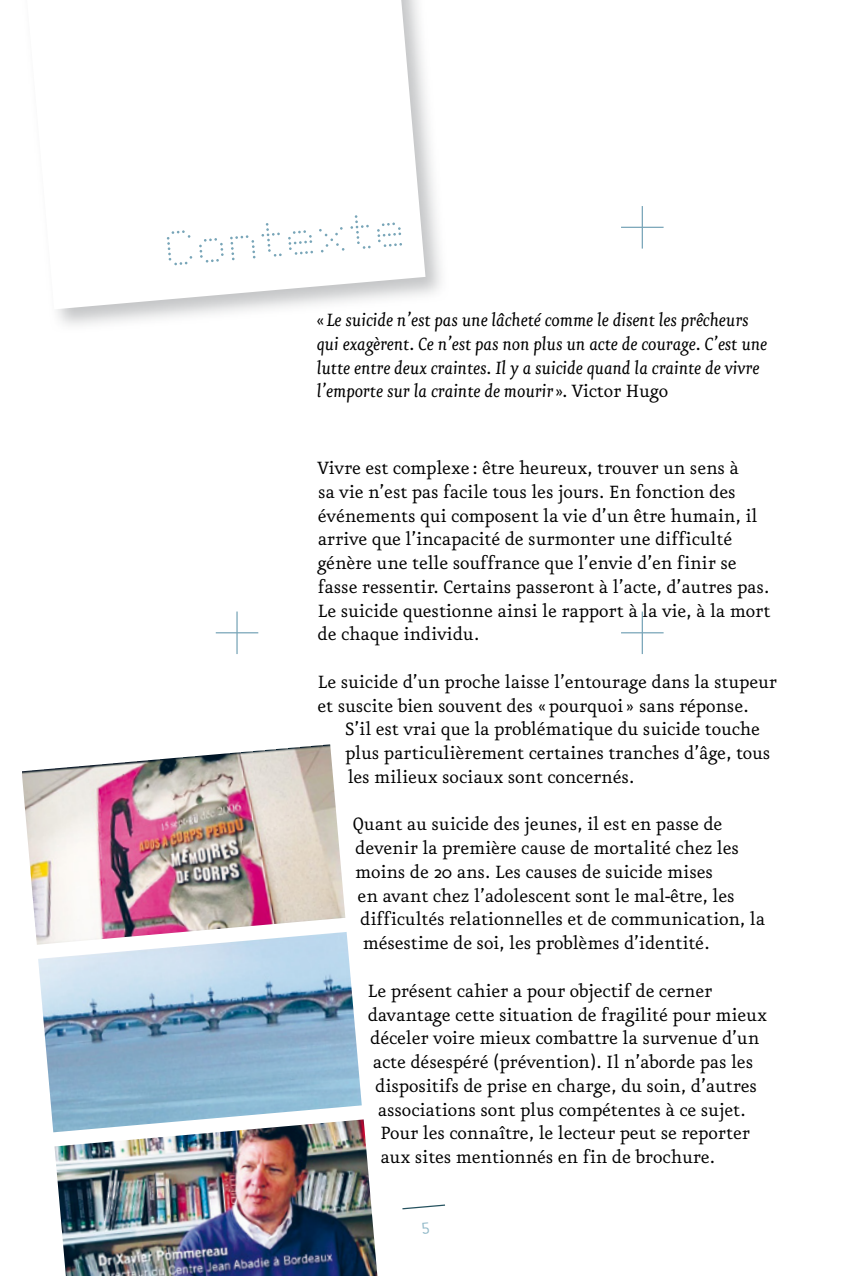
<style>
.page{position:relative;width:851px;height:1276px;background:#fff}
.page>*{position:absolute;margin:0;border:0;box-sizing:border-box;transform-origin:0 0}
.t1{font:300 52.5px "Foundry Plek";color:#78a5b8}
.t2{font:21.25px/23.8px "Eureka";letter-spacing:-.01em;color:#000}
.t3{font:italic 21.25px/23.8px "Eureka";letter-spacing:-.01em;color:#000}
.s1{font-style:normal}
</style>
<div class="page">
<img style="left:22px;top:744px;width:323px;height:200px">
<img style="left:38px;top:932px;width:324px;height:200px">
<img style="left:54px;top:1119px;width:323px;height:157px">
<hr style="left:641px;top:206px;width:1px;height:43px;background:#78a5b8">
<hr style="left:641px;top:611px;width:1px;height:43px;background:#78a5b8">
<hr style="left:236px;top:611px;width:1px;height:43px;background:#78a5b8">
<hr style="left:621px;top:227px;width:42px;height:1px;background:#78a5b8">
<hr style="left:621px;top:632px;width:42px;height:1px;background:#78a5b8">
<hr style="left:216px;top:632px;width:42px;height:1px;background:#78a5b8">
<svg style="left:27px;top:0;width:398px;height:309px"></svg>
<svg style="left:402px;top:1204px;width:43px;height:6px"></svg>
<h1 class="t1" style="left:160px;top:216px;width:243px;rotate:-5deg">Contexte</h1>
<p class="t3" style="left:317px;top:309px;width:452px">« Le suicide n’est pas une lâcheté comme le disent les prêcheurs qui exagèrent. Ce n’est pas non plus un acte de courage. C’est une lutte entre deux craintes. Il y a suicide quand la crainte de vivre l’emporte sur la crainte de mourir ». <span class="s1">Victor Hugo</span></p>
<p class="t2" style="left:317px;top:457px;width:455px">Vivre est complexe : être heureux, trouver un sens à<br>sa vie n’est pas facile tous les jours. En fonction des événements qui composent la vie d’un être humain, il arrive que l’incapacité de surmonter une difficulté génère une telle souffrance que l’envie d’en finir se fasse ressentir. Certains passeront à l’acte, d’autres pas.<br>Le suicide questionne ainsi le rapport à la vie, à la mort de chaque individu.</p>
<p class="t2" style="left:317px;top:671px;width:461px">Le suicide d’un proche laisse l’entourage dans la stupeur et suscite bien souvent des « pourquoi » sans réponse.</p>
<p class="t2" style="left:345px;top:718px;width:427px">S’il est vrai que la problématique du suicide touche plus particulièrement certaines tranches d’âge, tous les milieux sociaux sont concernés.</p>
<p class="t2" style="left:352px;top:813px;width:371px">Quant au suicide des jeunes, il est en passe de</p>
<p class="t2" style="left:355px;top:837px;width:385px">devenir la première cause de mortalité chez les</p>
<p class="t2" style="left:355px;top:861px;width:359px">moins de 20 ans. Les causes de suicide mises</p>
<p class="t2" style="left:357px;top:885px;width:378px">en avant chez l’adolescent sont le mal-être, les</p>
<p class="t2" style="left:360px;top:908px;width:406px">difficultés relationnelles et de communication, la</p>
<p class="t2" style="left:362px;top:932px;width:348px">mésestime de soi, les problèmes d’identité.</p>
<p class="t2" style="left:367px;top:980px;width:346px">Le présent cahier a pour objectif de cerner</p>
<p class="t2" style="left:367px;top:1003px;width:401px">davantage cette situation de fragilité pour mieux</p>
<p class="t2" style="left:370px;top:1027px;width:391px">déceler voire mieux combattre la survenue d’un</p>
<p class="t2" style="left:373px;top:1051px;width:382px">acte désespéré (prévention). Il n’aborde pas les</p>
<p class="t2" style="left:375px;top:1075px;width:383px">dispositifs de prise en charge, du soin, d’autres</p>
<p class="t2" style="left:378px;top:1098px;width:369px">associations sont plus compétentes à ce sujet.</p>
<p class="t2" style="left:380px;top:1122px;width:371px">Pour les connaître, le lecteur peut se reporter</p>
<p class="t2" style="left:380px;top:1146px;width:336px">aux sites mentionnés en fin de brochure.</p>
</div>
